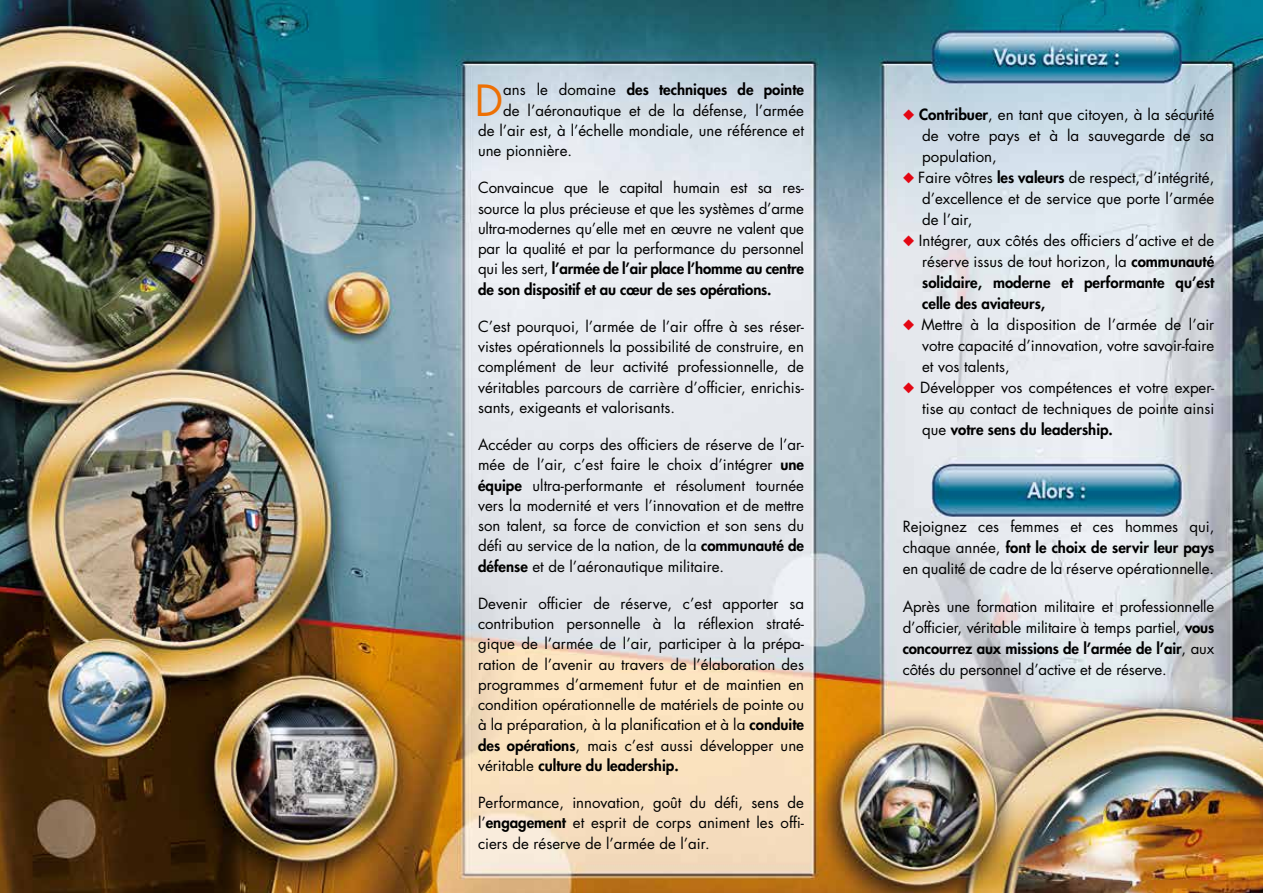
<style>
.page{position:relative;width:1263px;height:893px;background:#fff}
.page>*{position:absolute;margin:0;border:0;box-sizing:border-box;transform-origin:0 0}
.t1{font:41.85px "Futura Std";color:#ed7004}
.t2{font:15px/20.2px "Futura Std";color:#000;text-align:justify}
.t3{font:800 15px "Futura Std";color:#000}
.s1{font-weight:400}
.s2{font-weight:800}
.s3{color:#e30613}
</style>
<div class="page">
<img style="left:0;top:0;width:1263px;height:893px">
<h1 class="t1" style="left:475px;top:73px;width:30px">D</h1>
<p class="t3" style="left:503px;top:80px;width:302px"><span class="s1">ans le domaine</span> des techniques de pointe</p>
<p class="t2" style="left:503px;top:100px;width:302px">de l’aéronautique et de la défense, l’armée</p>
<p class="t2" style="left:478px;top:120px;width:327px">de l’air est, à l’échelle mondiale, une référence et</p>
<p class="t2" style="left:478px;top:141px;width:96px">une pionnière.</p>
<p class="t2" style="left:478px;top:178px;width:327px">Convaincue que le capital humain est sa res&shy;source la plus précieuse et que les systèmes d’arme ultra-modernes qu’elle met en œuvre ne valent que par la qualité et par la performance du personnel qui les sert, <span class="s2">l’armée de l’air place l’homme au centre de son dispositif et au cœur de ses opérations.</span></p>
<p class="t2" style="left:478px;top:316px;width:327px">C’est pourquoi, l’armée de l’air offre à ses réser&shy;vistes opérationnels la possibilité de construire, en complément de leur activité professionnelle, de véritables parcours de carrière d’officier, enrichis&shy;sants, exigeants et valorisants.</p>
<p class="t2" style="left:478px;top:435px;width:327px">Accéder au corps des officiers de réserve de l’ar&shy;mée de l’air, c’est faire le choix d’intégrer <span class="s2">une équipe</span> ultra-performante et résolument tournée vers la modernité et vers l’innovation et de mettre son talent, sa force de conviction et son sens du défi au service de la nation, de la <span class="s2">communauté de défense</span> et de l’aéronautique militaire.</p>
<p class="t2" style="left:478px;top:593px;width:327px">Devenir officier de réserve, c’est apporter sa contribution personnelle à la réflexion straté&shy;gique de l’armée de l’air, participer à la prépa&shy;ration de l’avenir au travers de l’élaboration des programmes d’armement futur et de maintien en condition opérationnelle de matériels de pointe ou à la préparation, à la planification et à la <span class="s2">conduite des opérations</span>, mais c’est aussi développer une véritable <span class="s2">culture du leadership.</span></p>
<p class="t2" style="left:478px;top:793px;width:327px">Performance, innovation, goût du défi, sens de l’<span class="s2">engagement</span> et esprit de corps animent les offi&shy;ciers de réserve de l’armée de l’air.</p>
<p class="t2" style="left:922px;top:104px;width:294px;line-height:21px;text-indent:-19px"><span class="s3">◆</span> <span class="s2">Contribuer</span>, en tant que citoyen, à la sécurité de votre pays et à la sauvegarde de sa population,</p>
<p class="t2" style="left:922px;top:167px;width:294px;line-height:21px;text-indent:-20px"><span class="s3">◆</span> Faire vôtres <span class="s2">les valeurs</span> de respect, d’intégrité, d’excellence et de service que porte l’armée de l’air,</p>
<p class="t2" style="left:922px;top:230px;width:294px;line-height:21px;text-indent:-20px"><span class="s3">◆</span> Intégrer, aux côtés des officiers d’active et de réserve issus de tout horizon, la <span class="s2">communauté solidaire, moderne et performante qu’est celle des aviateurs,</span></p>
<p class="t2" style="left:922px;top:314px;width:294px;line-height:21px;text-indent:-20px"><span class="s3">◆</span> Mettre à la disposition de l’armée de l’air votre capacité d’innovation, votre savoir-faire et vos talents,</p>
<p class="t2" style="left:922px;top:377px;width:294px;line-height:21px;text-indent:-20px"><span class="s3">◆</span> Développer vos compétences et votre exper&shy;tise au contact de techniques de pointe ainsi que <span class="s2">votre sens du leadership.</span></p>
<p class="t2" style="left:903px;top:516px;width:313px;line-height:21px">Rejoignez ces femmes et ces hommes qui, chaque année, <span class="s2">font le choix de servir leur pays </span>en qualité de cadre de la réserve opérationnelle.</p>
<p class="t2" style="left:903px;top:596px;width:313px;line-height:21px">Après une formation militaire et professionnelle d’officier, véritable militaire à temps partiel, <span class="s2">vous concourrez aux missions de l’armée de l’air</span>, aux côtés du personnel d’active et de réserve.</p>
</div>
